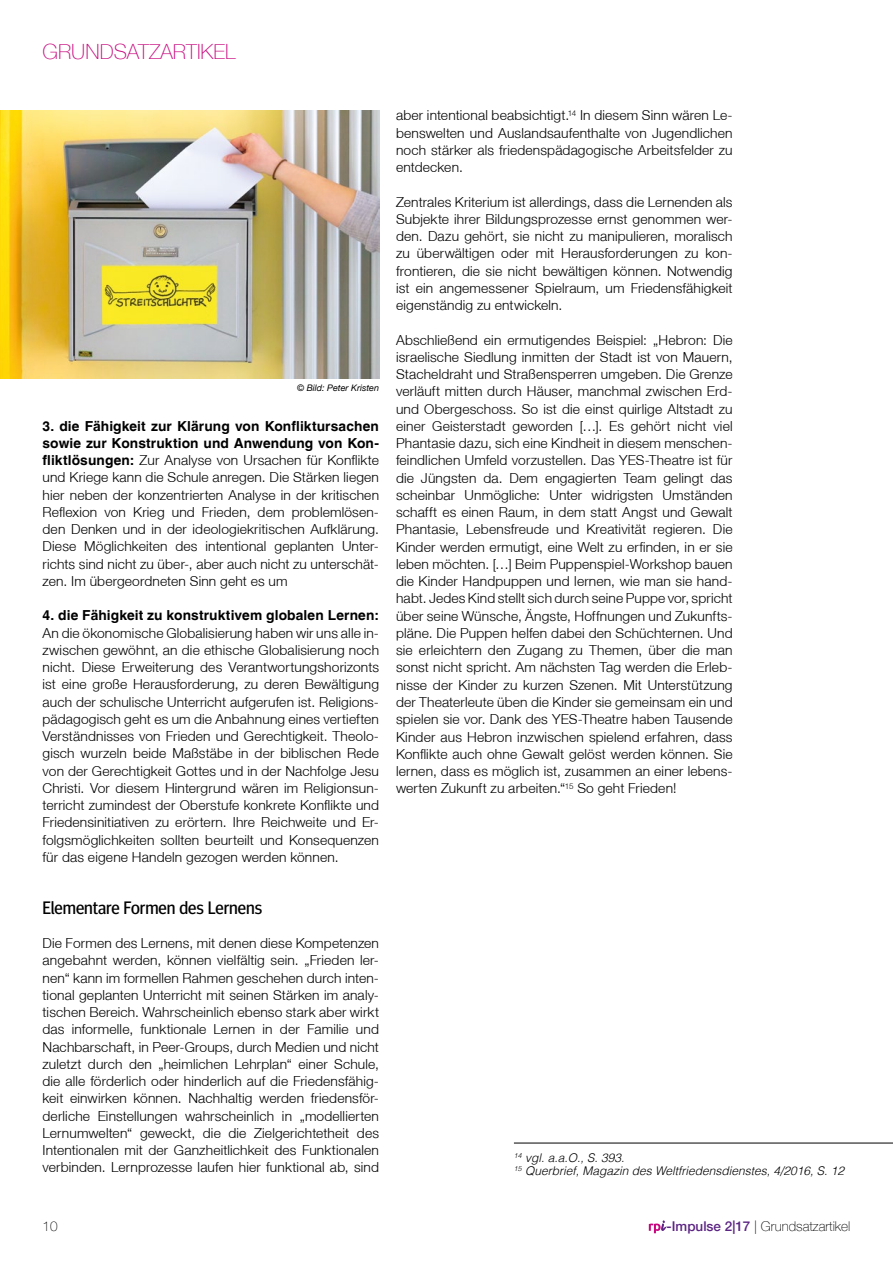
<style>
.page{position:relative;width:893px;height:1263px;background:#fff}
.page>*{position:absolute;margin:0;border:0;box-sizing:border-box;transform-origin:0 0}
.t1{font:100 21px "Helvetica Neue LT";color:#c80b7f}
.t2{font:18px "Meta Headline OT";letter-spacing:-.005em;color:#000}
.t3{font:300 13.8px/17.2px "Helvetica Neue LT";letter-spacing:.01em;color:#000;text-align:justify}
.t4{font:700 13.8px/17.2px "Helvetica LT";letter-spacing:.005em;color:#000}
.t5{font:100 13.5px "Helvetica Neue LT";color:#000}
.t6{font:italic 300 12px/13.5px "Helvetica LT";color:#000}
.t7{font:italic 9px "Helvetica Neue LT";color:#000}
.s1{font-family:"Helvetica LT";font-weight:700}
.s2{font-weight:500;color:#5c2483}
</style>
<div class="page">
<hr style="left:514px;top:1143px;width:379px;height:1px;background:#000">
<svg style="left:649px;top:1220px;width:18px;height:13px"></svg>
<img style="left:0;top:111px;width:379px;height:267px">
<h1 class="t1" style="left:43px;top:40px;width:195px">GRUNDSATZARTIKEL</h1>
<p class="t7" style="left:297px;top:382px;width:84px">© Bild: Peter Kristen</p>
<p class="t4" style="left:43px;top:417px;width:338px">3. die Fähigkeit zur Klärung von Konfliktursachen sowie zur Konstruktion und Anwendung von Kon-</p>
<p class="t3" style="left:43px;top:451px;width:338px"><span class="s1">fliktlösungen:</span> Zur Analyse von Ursachen für Konflikte und Kriege kann die Schule anregen. Die Stärken liegen hier neben der konzentrierten Analyse in der kritischen Reflexion von Krieg und Frieden, dem problemlösen&shy;den Denken und in der ideologiekritischen Aufklärung.<br>Diese Möglichkeiten des intentional geplanten Unter&shy;richts sind nicht zu über-, aber auch nicht zu unterschät&shy;zen. Im übergeordneten Sinn geht es um</p>
<p class="t4" style="left:43px;top:607px;width:338px">4. die Fähigkeit zu konstruktivem globalen Lernen:</p>
<p class="t3" style="left:43px;top:624px;width:338px">An die ökonomische Globalisierung haben wir uns alle in&shy;zwischen gewöhnt, an die ethische Globalisierung noch nicht. Diese Erweiterung des Verantwortungshorizonts ist eine große Herausforderung, zu deren Bewältigung auch der schulische Unterricht aufgerufen ist. Religions&shy;pädagogisch geht es um die Anbahnung eines vertieften Verständnisses von Frieden und Gerechtigkeit. Theolo&shy;gisch wurzeln beide Maßstäbe in der biblischen Rede von der Gerechtigkeit Gottes und in der Nachfolge Jesu Christi. Vor diesem Hintergrund wären im Religionsun&shy;terricht zumindest der Oberstufe konkrete Konflikte und Friedensinitiativen zu erörtern. Ihre Reichweite und Er&shy;folgsmöglichkeiten sollten beurteilt und Konsequenzen für das eigene Handeln gezogen werden können.</p>
<h2 class="t2" style="left:43px;top:896px;width:221px">Elementare Formen des Lernens</h2>
<p class="t3" style="left:43px;top:934px;width:338px">Die Formen des Lernens, mit denen diese Kompetenzen angebahnt werden, können vielfältig sein. „Frieden ler&shy;nen“ kann im formellen Rahmen geschehen durch inten&shy;tional geplanten Unterricht mit seinen Stärken im analy&shy;tischen Bereich. Wahrscheinlich ebenso stark aber wirkt das informelle, funktionale Lernen in der Familie und Nachbarschaft, in Peer-Groups, durch Medien und nicht zuletzt durch den „heimlichen Lehrplan“ einer Schule, die alle förderlich oder hinderlich auf die Friedensfähig&shy;keit einwirken können. Nachhaltig werden friedensför&shy;derliche Einstellungen wahrscheinlich in „modellierten Lernumwelten“ geweckt, die die Zielgerichtetheit des Intentionalen mit der Ganzheitlichkeit des Funktionalen verbinden. Lernprozesse laufen hier funktional ab, sind</p>
<p class="t3" style="left:396px;top:107px;width:338px">aber intentional beabsichtigt.<sup>14</sup> In diesem Sinn wären Le&shy;benswelten und Auslandsaufenthalte von Jugendlichen noch stärker als friedenspädagogische Arbeitsfelder zu entdecken.</p>
<p class="t3" style="left:396px;top:193px;width:338px">Zentrales Kriterium ist allerdings, dass die Lernenden als Subjekte ihrer Bildungsprozesse ernst genommen wer&shy;den. Dazu gehört, sie nicht zu manipulieren, moralisch zu überwältigen oder mit Herausforderungen zu kon&shy;frontieren, die sie nicht bewältigen können. Notwendig ist ein angemessener Spielraum, um Friedensfähigkeit eigenständig zu entwickeln.</p>
<p class="t3" style="left:396px;top:331px;width:338px">Abschließend ein ermutigendes Beispiel: „Hebron: Die israelische Siedlung inmitten der Stadt ist von Mauern, Stacheldraht und Straßensperren umgeben. Die Grenze verläuft mitten durch Häuser, manchmal zwischen Erd&shy;und Obergeschoss. So ist die einst quirlige Altstadt zu einer Geisterstadt geworden […]. Es gehört nicht viel Phantasie dazu, sich eine Kindheit in diesem menschen&shy;feindlichen Umfeld vorzustellen. Das YES-Theatre ist für die Jüngsten da. Dem engagierten Team gelingt das scheinbar Unmögliche: Unter widrigsten Umständen schafft es einen Raum, in dem statt Angst und Gewalt Phantasie, Lebensfreude und Kreativität regieren. Die Kinder werden ermutigt, eine Welt zu erfinden, in er sie leben möchten. […] Beim Puppenspiel-Workshop bauen die Kinder Handpuppen und lernen, wie man sie hand&shy;habt. Jedes Kind stellt sich durch seine Puppe vor, spricht über seine Wünsche, Ängste, Hoffnungen und Zukunfts&shy;pläne. Die Puppen helfen dabei den Schüchternen. Und sie erleichtern den Zugang zu Themen, über die man sonst nicht spricht. Am nächsten Tag werden die Erleb&shy;nisse der Kinder zu kurzen Szenen. Mit Unterstützung der Theaterleute üben die Kinder sie gemeinsam ein und spielen sie vor. Dank des YES-Theatre haben Tausende Kinder aus Hebron inzwischen spielend erfahren, dass Konflikte auch ohne Gewalt gelöst werden können. Sie lernen, dass es möglich ist, zusammen an einer lebens&shy;werten Zukunft zu arbeiten.“<sup>15</sup> So geht Frieden!</p>
<p class="t6" style="left:514px;top:1150px;width:332px"><sup>14</sup> vgl. a.a.O., S. 393.<br><sup>15</sup> Querbrief, Magazin des Weltfriedensdienstes, 4/2016, S. 12</p>
<p class="t5" style="left:43px;top:1218px;width:17px">10</p>
<p class="t5" style="left:667px;top:1218px;width:185px"><span class="s2">-Impulse 2|17</span> | Grundsatzartikel</p>
</div>
